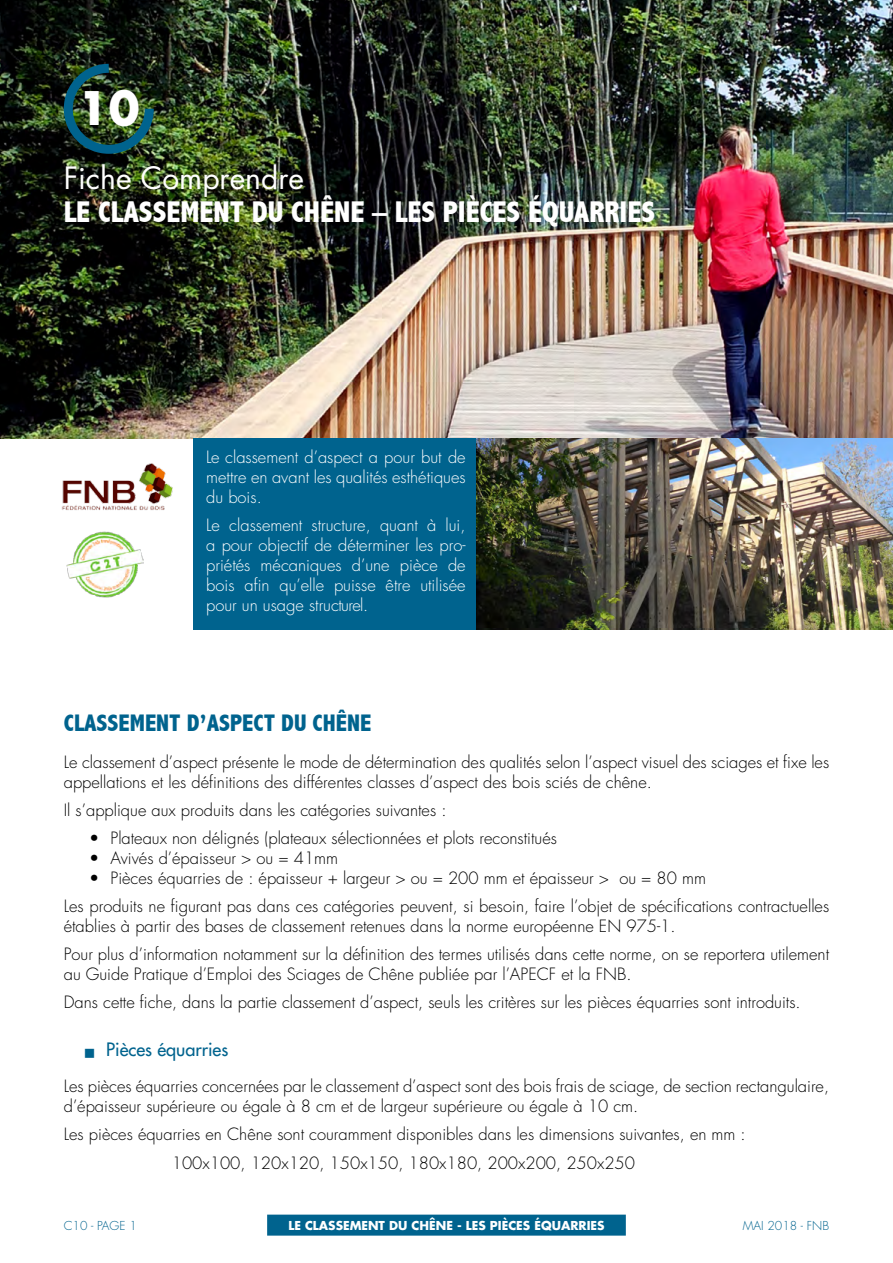
<style>
.page{position:relative;width:893px;height:1263px;background:#fff}
.page>*{position:absolute;margin:0;border:0;box-sizing:border-box;transform-origin:0 0}
.Futura__centré__-_30{font:700 45px "Futura";color:#fff}
.Abadi_extra_Bold__Bl{font:800 condensed 30px "Abadi";color:#fff}
.Futura_Book__OCRE{font:30px "Futura";color:#fff}
.Abadi_extra_Bold__Bl-2{font:800 condensed 24px "Abadi";color:#00638e}
.t1{font:18px "Futura";color:#00638e}
.Futura__justifié__-1{font:300 16.5px/19.8px "Futura";color:#000}
.Futura__justifié__-1-2{font:300 16.5px/19.8px "Futura";color:#fff;text-align:justify}
.Filet_Base_line_-_Ti{font:700 12px "Futura";color:#fff}
.Base_line_-_NON_SURL{font:300 12px "Futura";color:#00638e}
</style>
<div class="page">
<img style="left:0;top:0;width:893px;height:438px">
<div style="left:267px;top:1214px;width:359px;height:21px;background:#00638e"></div>
<img style="left:59px;top:59px;width:99px;height:99px">
<div style="left:193px;top:438px;width:285px;height:191px;background:#00638e"></div>
<img style="left:476px;top:438px;width:417px;height:191px">
<img style="left:66px;top:531px;width:77px;height:67px">
<img style="left:61px;top:463px;width:112px;height:47px">
<p class="Futura__centré__-_30" style="left:78px;top:77px;width:63px">10</p>
<p class="Futura_Book__OCRE" style="left:64px;top:158px;width:242px">Fiche Comprendre</p>
<p class="Abadi_extra_Bold__Bl" style="left:64px;top:195px;width:593px">LE CLASSEMENT DU CHÊNE – LES PIÈCES ÉQUARRIES</p>
<p class="Futura__justifié__-1-2" style="left:206px;top:448px;width:261px">Le classement d’aspect a pour but de mettre en avant les qualités esthétiques du bois.</p>
<p class="Futura__justifié__-1-2" style="left:206px;top:516px;width:261px">Le classement structure, quant à lui, a pour objectif de déterminer les pro&shy;priétés mécaniques d’une pièce de bois afin qu’elle puisse être utilisée pour un usage structurel.</p>
<p class="Abadi_extra_Bold__Bl-2" style="left:64px;top:709px;width:309px">CLASSEMENT D’ASPECT DU CHÊNE</p>
<p class="Futura__justifié__-1" style="left:64px;top:752px;width:767px">Le classement d’aspect présente le mode de détermination des qualités selon l’aspect visuel des sciages et fixe les appellations et les définitions des différentes classes d’aspect des bois sciés de chêne.</p>
<p class="Futura__justifié__-1" style="left:64px;top:800px;width:384px">Il s’applique aux produits dans les catégories suivantes :</p>
<p class="Futura__justifié__-1" style="left:89px;top:828px;width:469px">• Plateaux non délignés (plateaux sélectionnées et plots reconstitués</p>
<p class="Futura__justifié__-1" style="left:89px;top:848px;width:250px">• Avivés d’épaisseur &gt; ou = 41mm</p>
<p class="Futura__justifié__-1" style="left:89px;top:868px;width:618px">• Pièces équarries de : épaisseur + largeur &gt; ou = 200 mm et épaisseur &gt; ou = 80 mm</p>
<p class="Futura__justifié__-1" style="left:64px;top:896px;width:767px">Les produits ne figurant pas dans ces catégories peuvent, si besoin, faire l’objet de spécifications contractuelles établies à partir des bases de classement retenues dans la norme européenne EN 975-1.</p>
<p class="Futura__justifié__-1" style="left:64px;top:944px;width:767px">Pour plus d’information notamment sur la définition des termes utilisés dans cette norme, on se reportera utilement au Guide Pratique d’Emploi des Sciages de Chêne publiée par l’APECF et la FNB.</p>
<p class="Futura__justifié__-1" style="left:64px;top:993px;width:738px">Dans cette fiche, dans la partie classement d’aspect, seuls les critères sur les pièces équarries sont introduits.</p>
<p class="t1" style="left:106px;top:1037px;width:124px">Pièces équarries</p>
<p class="Futura__justifié__-1" style="left:64px;top:1076px;width:767px">Les pièces équarries concernées par le classement d’aspect sont des bois frais de sciage, de section rectangulaire, d’épaisseur supérieure ou égale à 8 cm et de largeur supérieure ou égale à 10 cm.</p>
<p class="Futura__justifié__-1" style="left:64px;top:1125px;width:683px">Les pièces équarries en Chêne sont couramment disponibles dans les dimensions suivantes, en mm :</p>
<p class="Futura__justifié__-1" style="left:172px;top:1153px;width:465px">100x100, 120x120, 150x150, 180x180, 200x200, 250x250</p>
<p class="Base_line_-_NON_SURL" style="left:64px;top:1217px;width:74px">C10 - PAGE 1</p>
<p class="Filet_Base_line_-_Ti" style="left:288px;top:1217px;width:318px">LE CLASSEMENT DU CHÊNE - LES PIÈCES ÉQUARRIES</p>
<p class="Base_line_-_NON_SURL" style="left:743px;top:1217px;width:88px">MAI 2018 - FNB</p>
</div>
